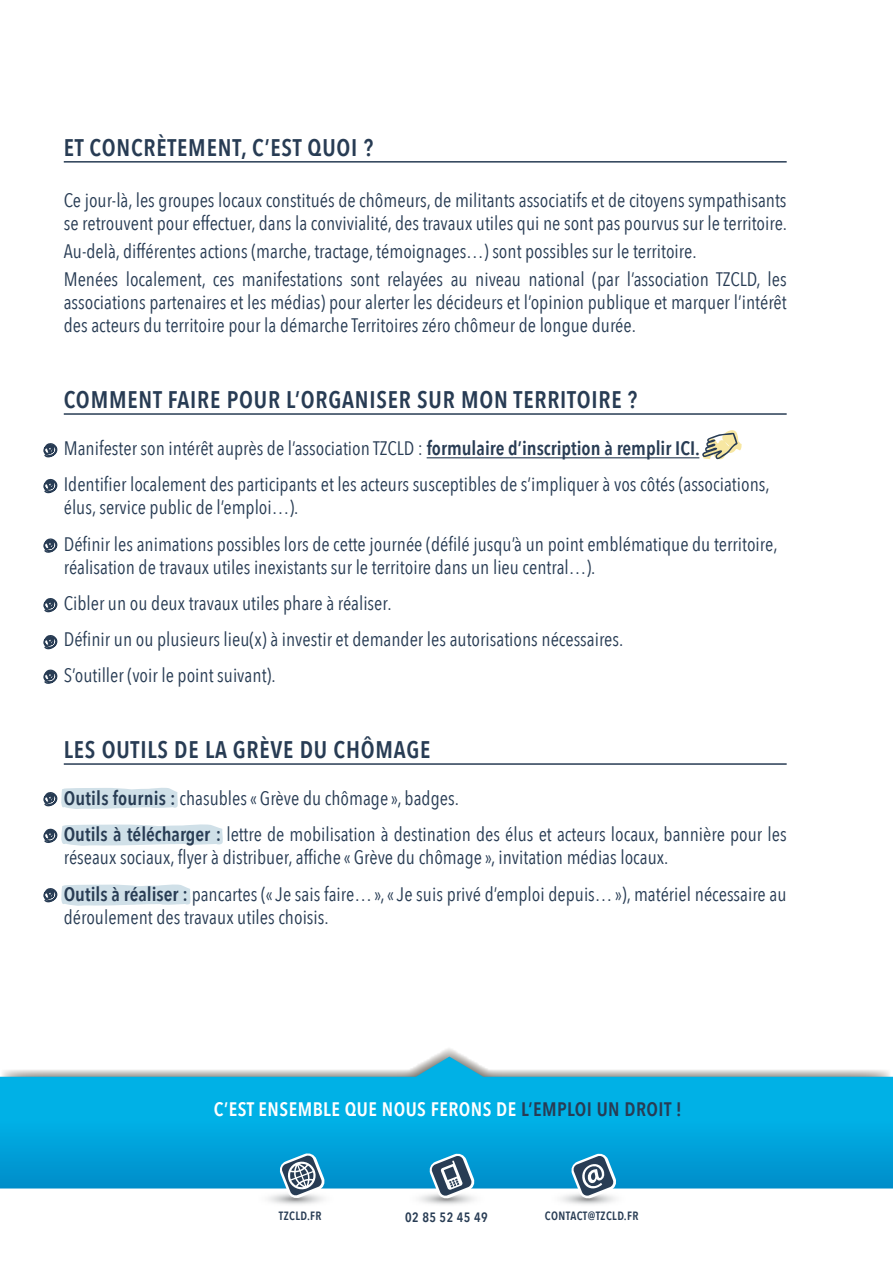
<style>
.page{position:relative;width:893px;height:1263px;background:#fff}
.page>*{position:absolute;margin:0;border:0;box-sizing:border-box;transform-origin:0 0}
.t1{font:600 24px "Avenir Next Condensed";letter-spacing:.035em;color:#283c54}
.t2{font:19.5px/36.2px "Avenir Next Condensed";color:#283c54}
.t3{font:600 19.5px "Avenir Next Condensed";color:#fff}
.t4{font:600 19.5px "Avenir Next Condensed";color:#283c54}
.t5{font:600 13.5px "Avenir Next Condensed";letter-spacing:.035em;color:#283c54}
.t6{font:600 12px "Avenir Next Condensed";letter-spacing:.035em;color:#283c54}
.s1{font-weight:600}
.s2{color:#fff}
</style>
<div class="page">
<svg style="left:0;top:1056px;width:893px;height:132px;background:#25b1df"></svg>
<svg style="left:43px;top:884px;width:148px;height:22px"></svg>
<svg style="left:43px;top:824px;width:180px;height:22px;background:#d2dfe6"></svg>
<svg style="left:43px;top:788px;width:135px;height:21px;background:#cfdce4"></svg>
<svg style="left:43px;top:443px;width:14px;height:15px"></svg>
<svg style="left:43px;top:478px;width:14px;height:15px"></svg>
<svg style="left:43px;top:538px;width:14px;height:15px"></svg>
<svg style="left:43px;top:598px;width:14px;height:14px"></svg>
<svg style="left:43px;top:635px;width:14px;height:14px"></svg>
<svg style="left:43px;top:669px;width:14px;height:15px"></svg>
<hr style="left:64px;top:161px;width:723px;height:2px;background:#283c54">
<hr style="left:64px;top:413px;width:723px;height:2px;background:#283c54">
<hr style="left:427px;top:457px;width:272px;height:1px;background:#283c54">
<hr style="left:64px;top:763px;width:723px;height:2px;background:#283c54">
<svg style="left:279px;top:1152px;width:47px;height:47px"></svg>
<svg style="left:570px;top:1152px;width:47px;height:47px"></svg>
<svg style="left:428px;top:1152px;width:47px;height:47px"></svg>
<svg style="left:702px;top:430px;width:40px;height:30px"></svg>
<p class="t1" style="left:64px;top:127px;width:311px">ET CONCRÈTEMENT, C’EST QUOI ?</p>
<p class="t2" style="left:64px;top:187px;width:725px;line-height:23.4px">Ce jour-là, les groupes locaux constitués de chômeurs, de militants associatifs et de citoyens sympathisants se retrouvent pour effectuer, dans la convivialité, des travaux utiles qui ne sont pas pourvus sur le territoire.</p>
<p class="t2" style="left:64px;top:236px;width:724px;line-height:27.6px">Au-delà, différentes actions (marche, tractage, témoignages…) sont possibles sur le territoire.<br>Menées localement, ces manifestations sont relayées au niveau national (par l’association TZCLD, les</p>
<p class="t2" style="left:64px;top:290px;width:724px;line-height:23.4px">associations partenaires et les médias) pour alerter les décideurs et l’opinion publique et marquer l’intérêt des acteurs du territoire pour la démarche Territoires zéro chômeur de longue durée.</p>
<p class="t1" style="left:64px;top:379px;width:575px">COMMENT FAIRE POUR L’ORGANISER SUR MON TERRITOIRE ?</p>
<p class="t2" style="left:64px;top:429px;width:707px">Manifester son intérêt auprès de l’association TZCLD : <span class="s1">FORMULAIRE D’INSCRIPTION À REMPLIR ICI.<br></span>Identifier localement des participants et les acteurs susceptibles de s’impliquer à vos côtés (associations,</p>
<p class="t2" style="left:64px;top:489px;width:715px">élus, service public de l’emploi…).<br>Définir les animations possibles lors de cette journée (défilé jusqu’à un point emblématique du territoire,</p>
<p class="t2" style="left:64px;top:548px;width:561px">réalisation de travaux utiles inexistants sur le territoire dans un lieu central…).<br>Cibler un ou deux travaux utiles phare à réaliser.<br>Définir un ou plusieurs lieu(x) à investir et demander les autorisations nécessaires.<br>S’outiller (voir le point suivant).</p>
<p class="t1" style="left:64px;top:729px;width:368px">LES OUTILS DE LA GRÈVE DU CHÔMAGE</p>
<p class="t2" style="left:64px;top:779px;width:724px"><span class="s1">OUTILS FOURNIS :</span> chasubles « Grève du chômage », badges.<br><span class="s1">OUTILS À TÉLÉCHARGER :</span> lettre de mobilisation à destination des élus et acteurs locaux, bannière pour les</p>
<p class="t2" style="left:64px;top:838px;width:724px">réseaux sociaux, flyer à distribuer, affiche « Grève du chômage », invitation médias locaux.<br><span class="s1">OUTILS À RÉALISER :</span> pancartes (« Je sais faire… », « Je suis privé d’emploi depuis… »), matériel nécessaire au</p>
<p class="t2" style="left:64px;top:898px;width:266px">déroulement des travaux utiles choisis.</p>
<p class="t3" style="left:214px;top:1092px;width:56px">C’EST ENSEM</p>
<p class="t3" style="left:313px;top:1092px;width:81px">BLE QUE NOUS</p>
<p class="t3" style="left:431px;top:1092px;width:11px">FERONS</p>
<p class="t4" style="left:496px;top:1092px;width:139px"><span class="s2">DE</span>L’EMPLOIUN DROIT</p>
<p class="t4" style="left:676px;top:1092px;width:8px">!</p>
<p class="t6" style="left:279px;top:1206px;width:44px">TZCLD.FR</p>
<p class="t5" style="left:405px;top:1205px;width:84px">02 85 52 45 49</p>
<p class="t6" style="left:545px;top:1206px;width:7px">CONTACT</p>
<p class="t6" style="left:588px;top:1206px;width:52px">@TZCLD.FR</p>
</div>
